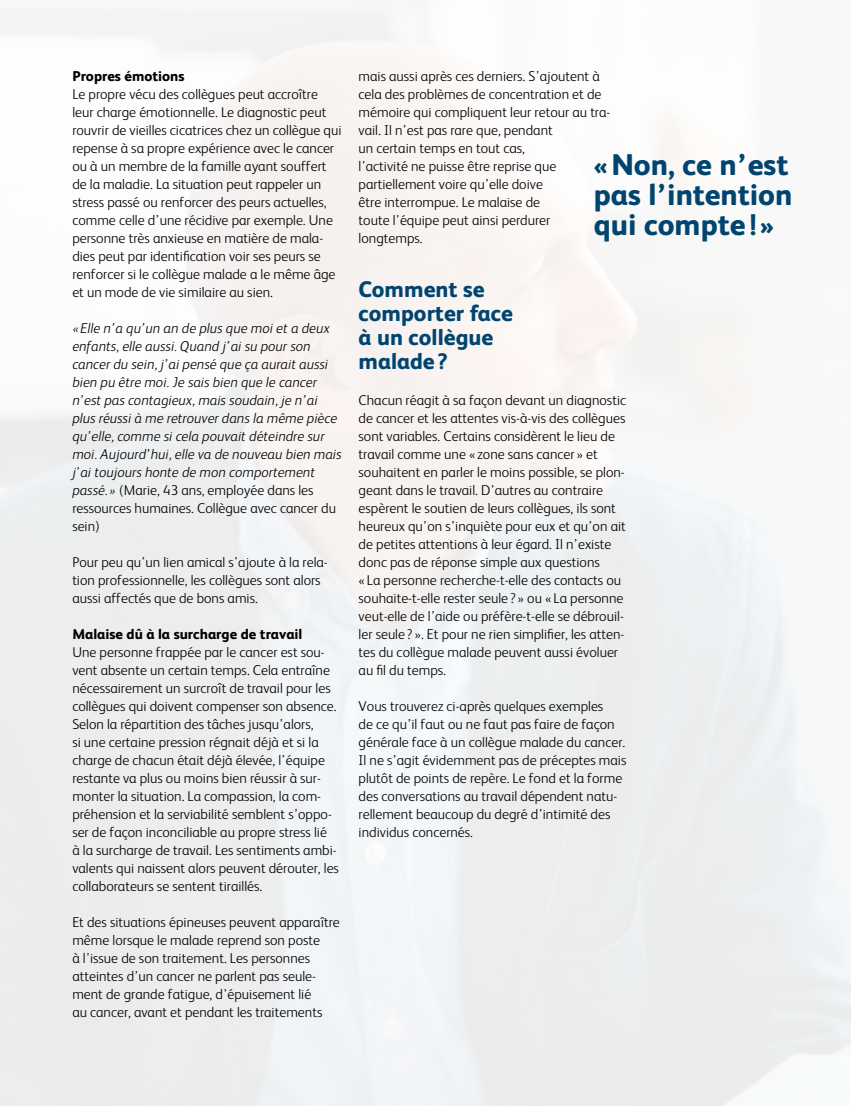
<style>
.page{position:relative;width:851px;height:1106px;background:#fff}
.page>*{position:absolute;margin:0;border:0;box-sizing:border-box;transform-origin:0 0}
.t1{font:800 30px/30px "FS Albert";color:#004470}
.t2{font:800 22.5px/24px "FS Albert";color:#004470}
.t3{font:300 14.25px/18px "FS Albert";color:#000}
.t4{font:italic 300 14.25px/18px "FS Albert";color:#000}
.t5{font:800 14.25px "FS Albert";color:#000}
.s1{font-style:normal}
</style>
<div class="page">
<p class="t5" style="left:72px;top:66px;width:114px">Propres émotions</p>
<p class="t3" style="left:72px;top:84px;width:271px">Le propre vécu des collègues peut accroître leur charge émotionnelle. Le diagnostic peut rouvrir de vieilles cicatrices chez un collègue qui repense à sa propre expérience avec le cancer ou à un membre de la famille ayant souffert de la maladie. La situation peut rappeler un stress passé ou renforcer des peurs actuelles, comme celle d’une récidive par exemple. Une personne très anxieuse en matière de mala&shy;dies peut par identification voir ses peurs se renforcer si le collègue malade a le même âge et un mode de vie similaire au sien.</p>
<p class="t4" style="left:72px;top:318px;width:271px">« Elle n’a qu’un an de plus que moi et a deux enfants, elle aussi. Quand j’ai su pour son cancer du sein, j’ai pensé que ça aurait aussi bien pu être moi. Je sais bien que le cancer n’est pas contagieux, mais soudain, je n’ai plus réussi à me retrouver dans la même pièce qu’elle, comme si cela pouvait déteindre sur moi. Aujourd’hui, elle va de nouveau bien mais j’ai toujours honte de mon comportement passé. » <span class="s1">(Marie, 43 ans, employée dans les ressources humaines. Collègue avec cancer du sein)</span></p>
<p class="t3" style="left:72px;top:552px;width:257px">Pour peu qu’un lien amical s’ajoute à la rela&shy;tion professionnelle, les collègues sont alors aussi affectés que de bons amis.</p>
<p class="t5" style="left:72px;top:623px;width:231px">Malaise dû à la surcharge de travail</p>
<p class="t3" style="left:72px;top:642px;width:268px">Une personne frappée par le cancer est sou&shy;vent absente un certain temps. Cela entraîne nécessairement un surcroît de travail pour les collègues qui doivent compenser son absence.<br>Selon la répartition des tâches jusqu’alors,<br>si une certaine pression régnait déjà et si la charge de chacun était déjà élevée, l’équipe restante va plus ou moins bien réussir à sur&shy;monter la situation. La compassion, la com&shy;préhension et la serviabilité semblent s’oppo&shy;ser de façon inconciliable au propre stress lié<br>à la surcharge de travail. Les sentiments ambi&shy;valents qui naissent alors peuvent dérouter, les collaborateurs se sentent tiraillés.</p>
<p class="t3" style="left:72px;top:912px;width:269px">Et des situations épineuses peuvent apparaître même lorsque le malade reprend son poste<br>à l’issue de son traitement. Les personnes atteintes d’un cancer ne parlent pas seule&shy;ment de grande fatigue, d’épuisement lié<br>au cancer, avant et pendant les traitements</p>
<p class="t3" style="left:358px;top:66px;width:253px">mais aussi après ces derniers. S’ajoutent à cela des problèmes de concentration et de mémoire qui compliquent leur retour au tra&shy;vail. Il n’est pas rare que, pendant<br>un certain temps en tout cas,<br>l’activité ne puisse être reprise que partiellement voire qu’elle doive<br>être interrompue. Le malaise de<br>toute l’équipe peut ainsi perdurer longtemps.</p>
<h2 class="t2" style="left:358px;top:276px;width:156px">Comment se comporter face à un collègue malade?</h2>
<p class="t3" style="left:358px;top:390px;width:269px">Chacun réagit à sa façon devant un diagnostic de cancer et les attentes vis-à-vis des collègues sont variables. Certains considèrent le lieu de travail comme une « zone sans cancer » et souhaitent en parler le moins possible, se plon&shy;geant dans le travail. D’autres au contraire espèrent le soutien de leurs collègues, ils sont heureux qu’on s’inquiète pour eux et qu’on ait de petites attentions à leur égard. Il n’existe donc pas de réponse simple aux questions<br>« La personne recherche-t-elle des contacts ou souhaite-t-elle rester seule ? » ou « La personne veut-elle de l’aide ou préfère-t-elle se débrouil&shy;ler seule ? ». Et pour ne rien simplifier, les atten&shy;tes du collègue malade peuvent aussi évoluer au fil du temps.</p>
<p class="t3" style="left:358px;top:696px;width:269px">Vous trouverez ci-après quelques exemples<br>de ce qu’il faut ou ne faut pas faire de façon générale face à un collègue malade du cancer.<br>Il ne s’agit évidemment pas de préceptes mais plutôt de points de repère. Le fond et la forme des conversations au travail dépendent natu&shy;rellement beaucoup du degré d’intimité des individus concernés.</p>
<h1 class="t1" style="left:593px;top:148px;width:200px">«Non, ce n’est pas l’intention qui compte! »</h1>
</div>
